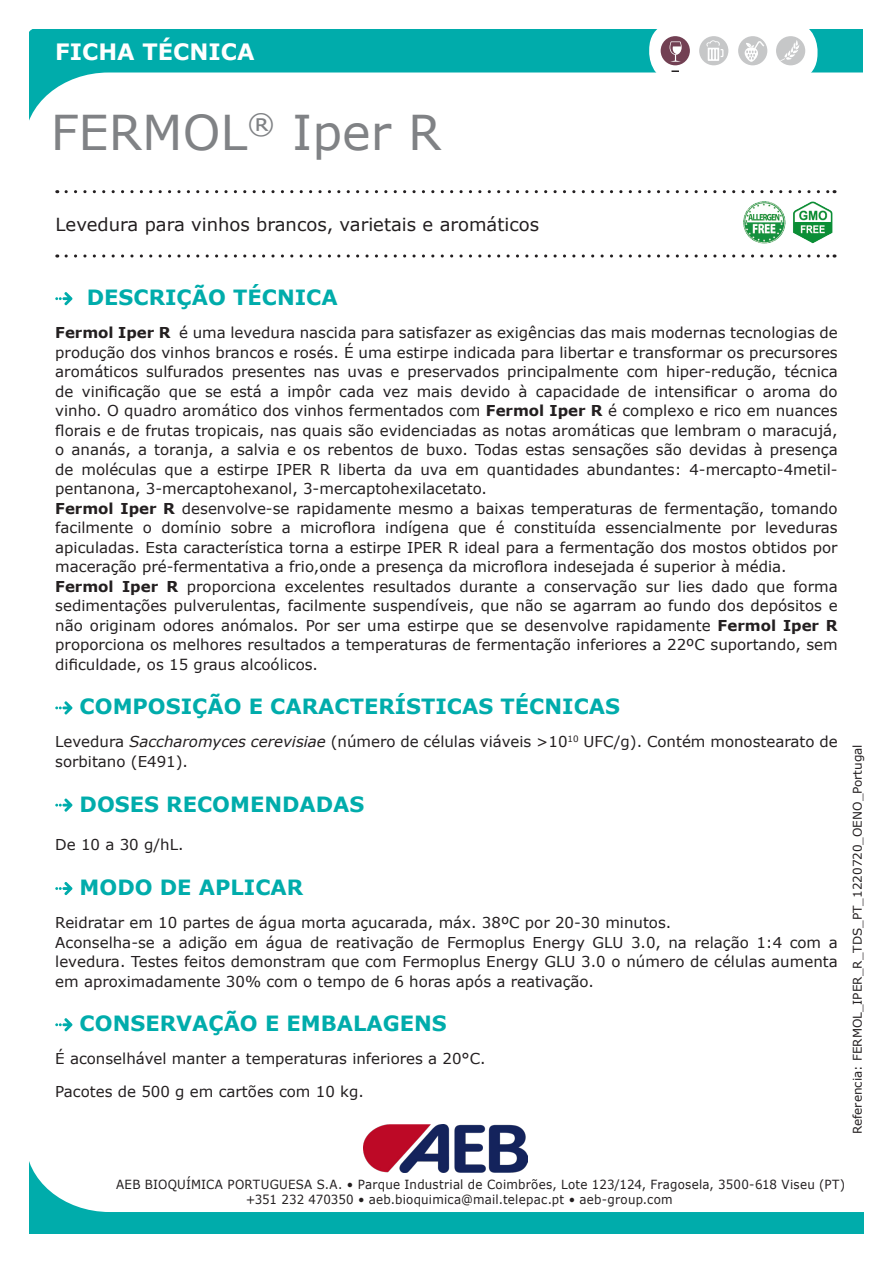
<style>
.page{position:relative;width:893px;height:1263px;background:#fff}
.page>*{position:absolute;margin:0;border:0;box-sizing:border-box;transform-origin:0 0}
.t1{font:48px "Verdana";color:#808285}
.t2{font:700 22.5px "Verdana";color:#fff}
.t3{font:700 21px "Verdana";color:#00acab}
.t4{font:18px "Verdana";color:#231f20}
.t5{font:15px/19.5px "Verdana";color:#231f20;text-align:justify}
.t6{font:12.6px/15.1px "Verdana";letter-spacing:.02em;color:#231f20;scale:.94 1}
.t7{font:12px "Verdana";color:#231f20}
.s1{font-weight:700}
.s2{font-style:italic}
</style>
<div class="page">
<svg style="left:30px;top:1164px;width:834px;height:69px"></svg>
<svg style="left:66px;top:190px;width:769px;height:3px"></svg>
<svg style="left:66px;top:254px;width:769px;height:4px"></svg>
<svg style="left:29px;top:30px;width:834px;height:91px"></svg>
<svg style="left:649px;top:21px;width:167px;height:61px"></svg>
<div style="left:650px;top:22px;width:167px;height:60px;background:#fff;border-radius:28px"></div>
<svg style="left:671px;top:70px;width:8px;height:2px"></svg>
<div style="left:776px;top:36px;width:29px;height:29px;background:#c6c7c8;border-radius:50%"></div>
<svg style="left:780px;top:40px;width:20px;height:21px"></svg>
<div style="left:738px;top:36px;width:29px;height:29px;background:#c6c7c8;border-radius:50%"></div>
<div style="left:661px;top:36px;width:29px;height:29px;background:#724053;border-radius:50%"></div>
<div style="left:699px;top:36px;width:29px;height:29px;background:#c6c7c8;border-radius:50%"></div>
<svg style="left:706px;top:40px;width:17px;height:21px"></svg>
<svg style="left:670px;top:41px;width:12px;height:21px"></svg>
<svg style="left:745px;top:41px;width:19px;height:21px"></svg>
<img style="left:363px;top:1124px;width:165px;height:49px">
<svg style="left:55px;top:292px;width:17px;height:13px"></svg>
<svg style="left:55px;top:701px;width:17px;height:13px"></svg>
<svg style="left:55px;top:798px;width:17px;height:14px"></svg>
<svg style="left:55px;top:882px;width:17px;height:13px"></svg>
<svg style="left:55px;top:1018px;width:17px;height:13px"></svg>
<img style="left:743px;top:201px;width:90px;height:43px">
<h2 class="t2" style="left:55px;top:36px;width:201px">FICHA TÉCNICA</h2>
<p class="t1" style="left:51px;top:100px;width:392px">FERMOL<sup>®</sup> Iper R</p>
<p class="t4" style="left:56px;top:212px;width:485px">Levedura para vinhos brancos, varietais e aromáticos</p>
<p class="t3" style="left:87px;top:283px;width:252px">DESCRIÇÃO TÉCNICA</p>
<p class="t5" style="left:55px;top:323px;width:784px"><span class="s1">Fermol Iper R</span> é uma levedura nascida para satisfazer as exigências das mais modernas tecnologias de produção dos vinhos brancos e rosés. É uma estirpe indicada para libertar e transformar os precursores aromáticos sulfurados presentes nas uvas e preservados principalmente com hiper-redução, técnica de vinificação que se está a impôr cada vez mais devido à capacidade de intensificar o aroma do vinho. O quadro aromático dos vinhos fermentados com <span class="s1">Fermol Iper R</span> é complexo e rico em nuances florais e de frutas tropicais, nas quais são evidenciadas as notas aromáticas que lembram o maracujá, o ananás, a toranja, a salvia e os rebentos de buxo. Todas estas sensações são devidas à presença de moléculas que a estirpe IPER R liberta da uva em quantidades abundantes: 4-mercapto-4metil&shy;pentanona, 3-mercaptohexanol, 3-mercaptohexilacetato.</p>
<p class="t5" style="left:55px;top:498px;width:784px"><span class="s1">Fermol Iper R</span> desenvolve-se rapidamente mesmo a baixas temperaturas de fermentação, tomando facilmente o domínio sobre a microflora indígena que é constituída essencialmente por leveduras apiculadas. Esta característica torna a estirpe IPER R ideal para a fermentação dos mostos obtidos por maceração pré-fermentativa a frio,onde a presença da microflora indesejada é superior à média.</p>
<p class="t5" style="left:55px;top:576px;width:784px"><span class="s1">Fermol Iper R</span> proporciona excelentes resultados durante a conservação sur lies dado que forma sedimentações pulverulentas, facilmente suspendíveis, que não se agarram ao fundo dos depósitos e não originam odores anómalos. Por ser uma estirpe que se desenvolve rapidamente <span class="s1">Fermol Iper R </span>proporciona os melhores resultados a temperaturas de fermentação inferiores a 22ºC suportando, sem dificuldade, os 15 graus alcoólicos.</p>
<p class="t3" style="left:80px;top:692px;width:542px">COMPOSIÇÃO E CARACTERÍSTICAS TÉCNICAS</p>
<p class="t5" style="left:55px;top:732px;width:784px">Levedura <span class="s2">Saccharomyces cerevisiae</span> (número de células viáveis &gt;10<sup>10</sup> UFC/g). Contém monostearato de sorbitano (E491).</p>
<p class="t3" style="left:80px;top:789px;width:286px">DOSES RECOMENDADAS</p>
<p class="t5" style="left:55px;top:835px;width:130px">De 10 a 30 g/hL.</p>
<p class="t3" style="left:80px;top:872px;width:225px">MODO DE APLICAR</p>
<p class="t5" style="left:55px;top:913px;width:618px">Reidratar em 10 partes de água morta açucarada, máx. 38ºC por 20-30 minutos.</p>
<p class="t5" style="left:55px;top:932px;width:784px">Aconselha-se a adição em água de reativação de Fermoplus Energy GLU 3.0, na relação 1:4 com a levedura. Testes feitos demonstram que com Fermoplus Energy GLU 3.0 o número de células aumenta em aproximadamente 30% com o tempo de 6 horas após a reativação.</p>
<p class="t3" style="left:80px;top:1009px;width:369px">CONSERVAÇÃO E EMBALAGENS</p>
<p class="t5" style="left:55px;top:1049px;width:432px">É aconselhável manter a temperaturas inferiores a 20°C.</p>
<p class="t5" style="left:55px;top:1082px;width:310px">Pacotes de 500 g em cartões com 10 kg.</p>
<p class="t7" style="left:849px;top:1134px;width:391px;rotate:-90deg">Referencia: FERMOL_IPER_R_TDS_PT_1220720_OENO_Portugal</p>
<p class="t6" style="left:246px;top:1176px;width:639px;text-indent:-130px">AEB BIOQUÍMICA PORTUGUESA S.A. • Parque Industrial de Coimbrões, Lote 123/124, Fragosela, 3500-618 Viseu (PT) +351 232 470350 • aeb.bioquimica@mail.telepac.pt • aeb-group.com</p>
</div>
